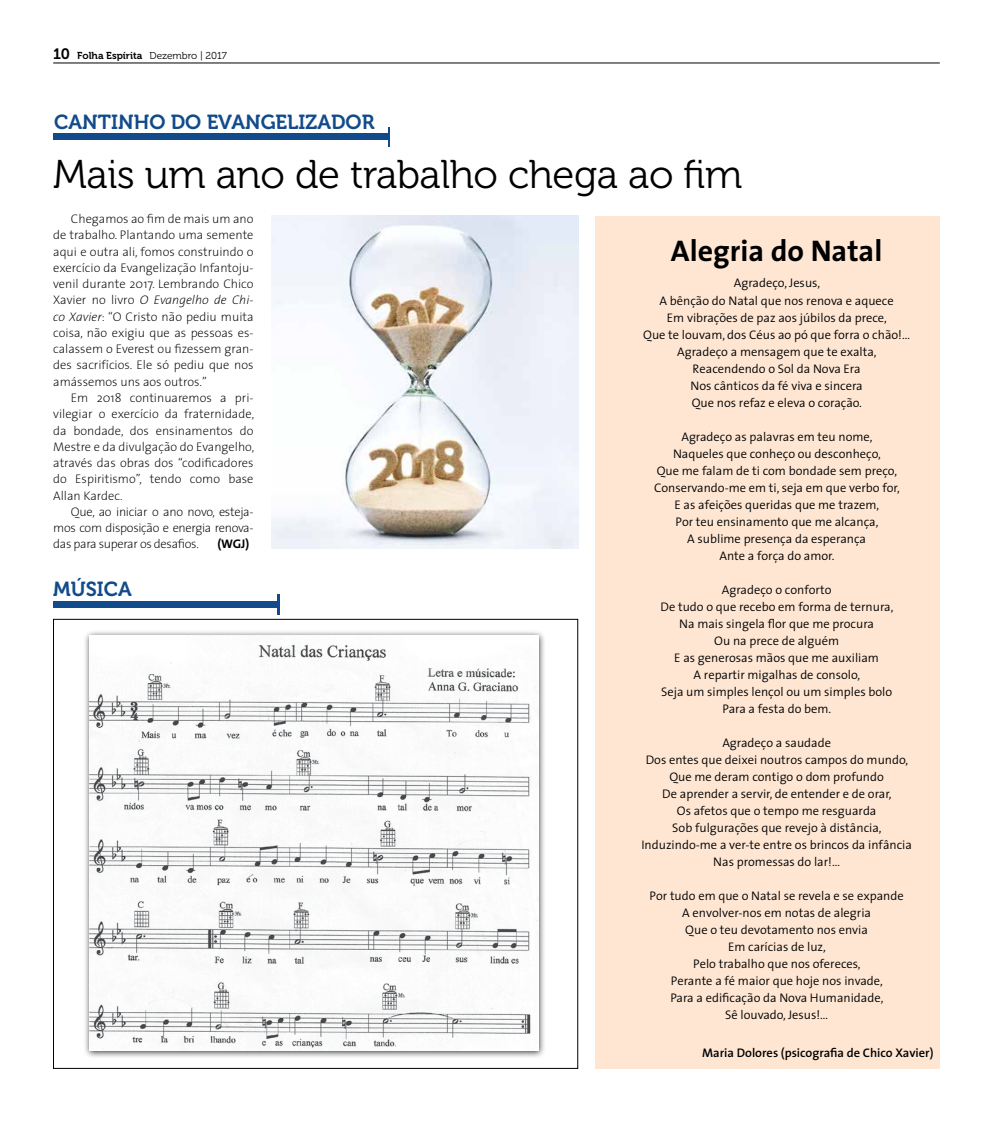
<style>
.page{position:relative;width:993px;height:1124px;background:#fff}
.page>*{position:absolute;margin:0;border:0;box-sizing:border-box;transform-origin:0 0}
.t1{font:40px "Museo 300";letter-spacing:-.01em;color:#000}
.t2{font:30px "The Sans 7 Bold Plain";color:#000}
.t3{font:20.25px "Museo 700";color:#124b8b}
.t4{font:300 12.5px/17px "The Sans 4";color:#000;text-align:center}
.t5{font:200 12.5px/16.2px "The Sans 2";color:#000;text-align:justify}
.t6{font:600 12.5px "The Sans 6";color:#000}
.t7{font:12.5px "The Sans 7 Bold Plain";color:#000}
.t8{font:10px "Museo 700";color:#000}
.s1{font-size:15px}
.s2{font-family:"Museo 300"}
.s3{font-style:italic}
</style>
<div class="page">
<hr style="left:53px;top:63px;width:886px;height:1px;background:#000">
<div style="left:53px;top:601px;width:223px;height:6px;background:#124b8b"></div>
<hr style="left:277px;top:594px;width:2px;height:20px;background:#124b8b">
<div style="left:84px;top:629px;width:462px;height:429px;background:#000;opacity:.75"></div>
<img style="left:89px;top:635px;width:449px;height:415px">
<svg style="left:387px;top:128px;width:2px;height:19px"></svg>
<div style="left:53px;top:134px;width:336px;height:6px;background:#124b8b"></div>
<img style="left:271px;top:216px;width:307px;height:332px">
<div style="left:595px;top:216px;width:344px;height:852px;background:#fee6d3"></div>
<p class="t8" style="left:53px;top:50px;width:175px"><span class="s1">10</span> Folha Espírita <span class="s2">Dezembro | 2017</span></p>
<h3 class="t3" style="left:54px;top:111px;width:321px">CANTINHO DO EVANGELIZADOR</h3>
<h1 class="t1" style="left:53px;top:153px;width:690px">Mais um ano de trabalho chega ao fim</h1>
<p class="t5" style="left:53px;top:210px;width:202px;text-indent:18px">Chegamos ao fim de mais um ano de trabalho. Plantando uma semente aqui e outra ali, fomos construindo o exercício da Evangelização Infantoju&shy;venil durante 2017. Lembrando Chico Xavier no livro <span class="s3">O Evangelho de Chi&shy;co Xavier</span>: “O Cristo não pediu muita coisa, não exigiu que as pessoas es&shy;calassem o Everest ou fizessem gran&shy;des sacrifícios. Ele só pediu que nos amássemos uns aos outros.”</p>
<p class="t5" style="left:53px;top:389px;width:202px;text-indent:18px">Em 2018 continuaremos a pri&shy;vilegiar o exercício da fraternidade, da bondade, dos ensinamentos do Mestre e da divulgação do Evangelho, através das obras dos “codificadores do Espiritismo”, tendo como base Allan Kardec.</p>
<p class="t5" style="left:53px;top:503px;width:202px;text-indent:18px">Que, ao iniciar o ano novo, esteja&shy;mos com disposição e energia renova&shy;das para superar os desafios.</p>
<p class="t7" style="left:217px;top:533px;width:33px">(WGJ)</p>
<h3 class="t3" style="left:53px;top:577px;width:80px">MÚSICA</h3>
<h2 class="t2" style="left:670px;top:226px;width:213px">Alegria do Natal</h2>
<p class="t4" style="left:643px;top:274px;width:268px">Agradeço, Jesus,<br>A bênção do Natal que nos renova e aquece<br>Em vibrações de paz aos júbilos da prece,<br>Que te louvam, dos Céus ao pó que forra o chão!… Agradeço a mensagem que te exalta, Reacendendo o Sol da Nova Era<br>Nos cânticos da fé viva e sincera<br>Que nos refaz e eleva o coração.</p>
<p class="t4" style="left:653px;top:427px;width:247px">Agradeço as palavras em teu nome,<br>Naqueles que conheço ou desconheço,<br>Que me falam de ti com bondade sem preço, Conservando-me em ti, seja em que verbo for, E as afeições queridas que me trazem,<br>Por teu ensinamento que me alcança,<br>A sublime presença da esperança<br>Ante a força do amor.</p>
<p class="t4" style="left:660px;top:580px;width:234px">Agradeço o conforto<br>De tudo o que recebo em forma de ternura,<br>Na mais singela flor que me procura<br>Ou na prece de alguém<br>E as generosas mãos que me auxiliam<br>A repartir migalhas de consolo,<br>Seja um simples lençol ou um simples bolo<br>Para a festa do bem.</p>
<p class="t4" style="left:641px;top:733px;width:272px">Agradeço a saudade<br>Dos entes que deixei noutros campos do mundo, Que me deram contigo o dom profundo<br>De aprender a servir, de entender e de orar,<br>Os afetos que o tempo me resguarda<br>Sob fulgurações que revejo à distância, Induzindo-me a ver-te entre os brincos da infância Nas promessas do lar!…</p>
<p class="t4" style="left:649px;top:886px;width:255px">Por tudo em que o Natal se revela e se expande<br>A envolver-nos em notas de alegria<br>Que o teu devotamento nos envia<br>Em carícias de luz,<br>Pelo trabalho que nos ofereces,<br>Perante a fé maior que hoje nos invade,<br>Para a edificação da Nova Humanidade,<br>Sê louvado, Jesus!…</p>
<p class="t6" style="left:702px;top:1042px;width:233px">Maria Dolores (psicografia de Chico Xavier)</p>
</div>
